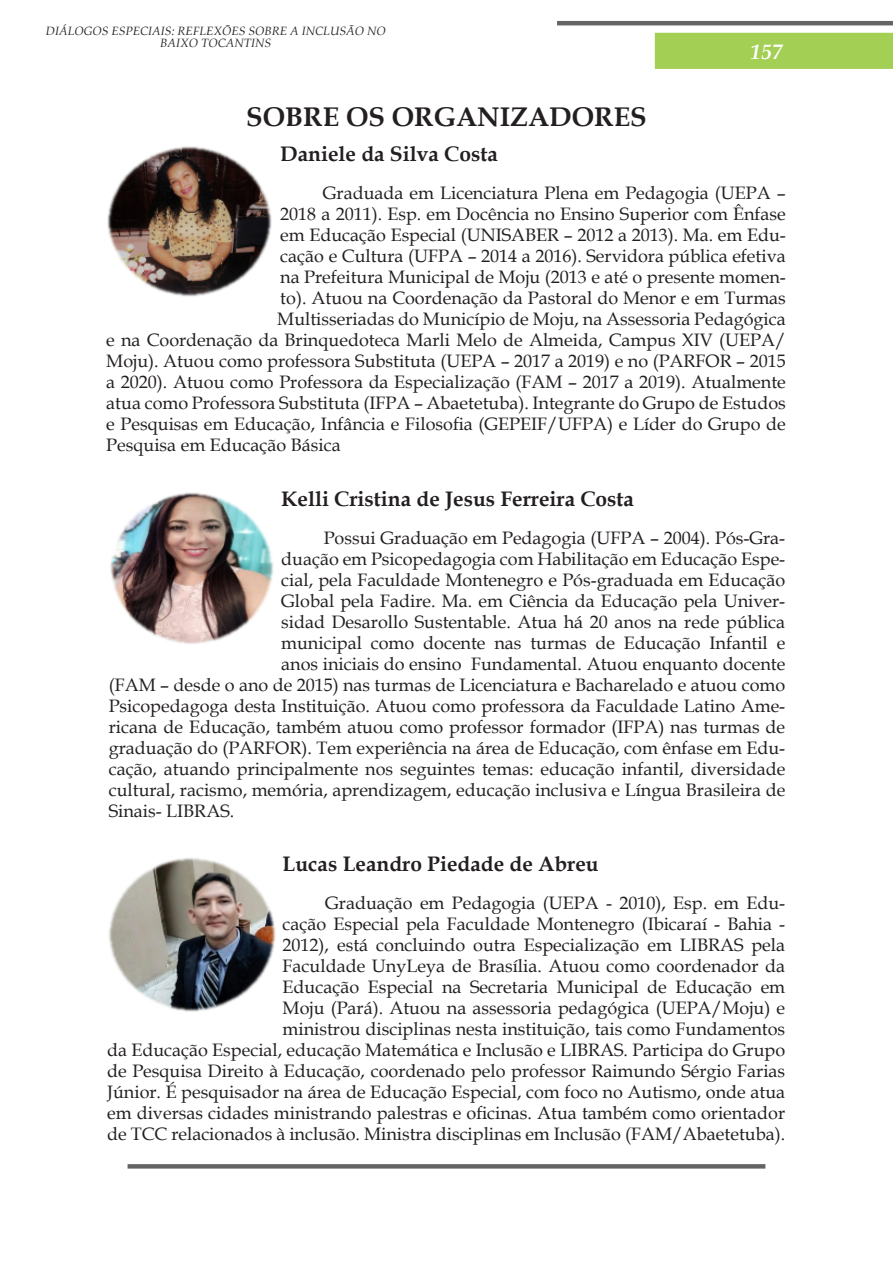
<style>
.page{position:relative;width:893px;height:1263px;background:#fff}
.page>*{position:absolute;margin:0;border:0;box-sizing:border-box;transform-origin:0 0}
.Título-capítulo{font:700 27px "Book Antiqua";color:#231f20}
.Subtítulo{font:700 21px "Book Antiqua";color:#231f20}
.t1{font:italic 700 21px "Book Antiqua";color:#fff}
.Texto{font:18px/21px "Book Antiqua";color:#231f20;text-align:right}
.t2{font:italic 12px/12px "Book Antiqua";color:#231f20;text-align:center}
</style>
<div class="page">
<div style="left:655px;top:33px;width:238px;height:36px;background:#a3cf55;border:2px solid #a3cf55"></div>
<hr style="left:557px;top:21px;width:336px;height:4px;background:#646465">
<svg style="left:128px;top:1164px;width:637px;height:4px;background:#686869"></svg>
<img style="left:110px;top:492px;width:164px;height:152px">
<img style="left:107px;top:146px;width:165px;height:151px">
<img style="left:109px;top:858px;width:167px;height:154px">
<p class="t2" style="left:46px;top:24px;width:341px">DIÁLOGOS ESPECIAIS: REFLEXÕES SOBRE A INCLUSÃO NO<br>BAIXO TOCANTINS</p>
<p class="t1" style="left:751px;top:37px;width:33px">157</p>
<p class="Título-capítulo" style="left:246px;top:98px;width:402px">SOBRE OS ORGANIZADORES</p>
<p class="Subtítulo" style="left:280px;top:139px;width:219px">Daniele da Silva Costa</p>
<p class="Texto" style="left:323px;top:182px;width:464px">Graduada em Licenciatura Plena em Pedagogia (UEPA –</p>
<p class="Texto" style="left:280px;top:203px;width:507px">2018 a 2011). Esp. em Docência no Ensino Superior com Ênfase</p>
<p class="Texto" style="left:280px;top:224px;width:507px">em Educação Especial (UNISABER – 2012 a 2013). Ma. em Edu-</p>
<p class="Texto" style="left:280px;top:245px;width:507px">cação e Cultura (UFPA – 2014 a 2016). Servidora pública efetiva</p>
<p class="Texto" style="left:280px;top:266px;width:507px">na Prefeitura Municipal de Moju (2013 e até o presente momen-</p>
<p class="Texto" style="left:280px;top:287px;width:507px">to). Atuou na Coordenação da Pastoral do Menor e em Turmas</p>
<p class="Texto" style="left:277px;top:308px;width:510px">Multisseriadas do Município de Moju, na Assessoria Pedagógica</p>
<p class="Texto" style="left:106px;top:329px;width:681px">e na Coordenação da Brinquedoteca Marli Melo de Almeida, Campus XIV (UEPA/</p>
<p class="Texto" style="left:106px;top:350px;width:681px">Moju). Atuou como professora Substituta (UEPA – 2017 a 2019) e no (PARFOR – 2015</p>
<p class="Texto" style="left:106px;top:371px;width:681px">a 2020). Atuou como Professora da Especialização (FAM – 2017 a 2019). Atualmente</p>
<p class="Texto" style="left:106px;top:392px;width:681px">atua como Professora Substituta (IFPA – Abaetetuba). Integrante do Grupo de Estudos</p>
<p class="Texto" style="left:106px;top:413px;width:681px">e Pesquisas em Educação, Infância e Filosofia (GEPEIF/UFPA) e Líder do Grupo de</p>
<p class="Texto" style="left:106px;top:434px;width:236px">Pesquisa em Educação Básica</p>
<p class="Subtítulo" style="left:281px;top:485px;width:354px">Kelli Cristina de Jesus Ferreira Costa</p>
<p class="Texto" style="left:324px;top:527px;width:463px">Possui Graduação em Pedagogia (UFPA – 2004). Pós-Gra-</p>
<p class="Texto" style="left:281px;top:548px;width:505px">duação em Psicopedagogia com Habilitação em Educação Espe-</p>
<p class="Texto" style="left:281px;top:569px;width:506px">cial, pela Faculdade Montenegro e Pós-graduada em Educação</p>
<p class="Texto" style="left:281px;top:590px;width:505px">Global pela Fadire. Ma. em Ciência da Educação pela Univer-</p>
<p class="Texto" style="left:281px;top:611px;width:505px">sidad Desarollo Sustentable. Atua há 20 anos na rede pública</p>
<p class="Texto" style="left:281px;top:632px;width:506px">municipal como docente nas turmas de Educação Infantil e</p>
<p class="Texto" style="left:281px;top:653px;width:506px">anos iniciais do ensino Fundamental. Atuou enquanto docente</p>
<p class="Texto" style="left:109px;top:674px;width:678px">(FAM – desde o ano de 2015) nas turmas de Licenciatura e Bacharelado e atuou como</p>
<p class="Texto" style="left:109px;top:695px;width:678px">Psicopedagoga desta Instituição. Atuou como professora da Faculdade Latino Ame-</p>
<p class="Texto" style="left:109px;top:716px;width:678px">ricana de Educação, também atuou como professor formador (IFPA) nas turmas de</p>
<p class="Texto" style="left:109px;top:737px;width:678px">graduação do (PARFOR). Tem experiência na área de Educação, com ênfase em Edu-</p>
<p class="Texto" style="left:109px;top:758px;width:678px">cação, atuando principalmente nos seguintes temas: educação infantil, diversidade</p>
<p class="Texto" style="left:109px;top:779px;width:678px">cultural, racismo, memória, aprendizagem, educação inclusiva e Língua Brasileira de</p>
<p class="Texto" style="left:109px;top:800px;width:127px">Sinais- LIBRAS.</p>
<p class="Subtítulo" style="left:283px;top:850px;width:318px">Lucas Leandro Piedade de Abreu</p>
<p class="Texto" style="left:107px;top:892px;width:680px">Graduação em Pedagogia (UEPA - 2010), Esp. em Edu-<br>cação Especial pela Faculdade Montenegro (Ibicaraí - Bahia -<br>2012), está concluindo outra Especialização em LIBRAS pela<br>Faculdade UnyLeya de Brasília. Atuou como coordenador da<br>Educação Especial na Secretaria Municipal de Educação em<br>Moju (Pará). Atuou na assessoria pedagógica (UEPA/Moju) e<br>ministrou disciplinas nesta instituição, tais como Fundamentos<br>da Educação Especial, educação Matemática e Inclusão e LIBRAS. Participa do Grupo de Pesquisa Direito à Educação, coordenado pelo professor Raimundo Sérgio Farias Júnior. É pesquisador na área de Educação Especial, com foco no Autismo, onde atua em diversas cidades ministrando palestras e oficinas. Atua também como orientador de TCC relacionados à inclusão. Ministra disciplinas em Inclusão (FAM/Abaetetuba).</p>
</div>
